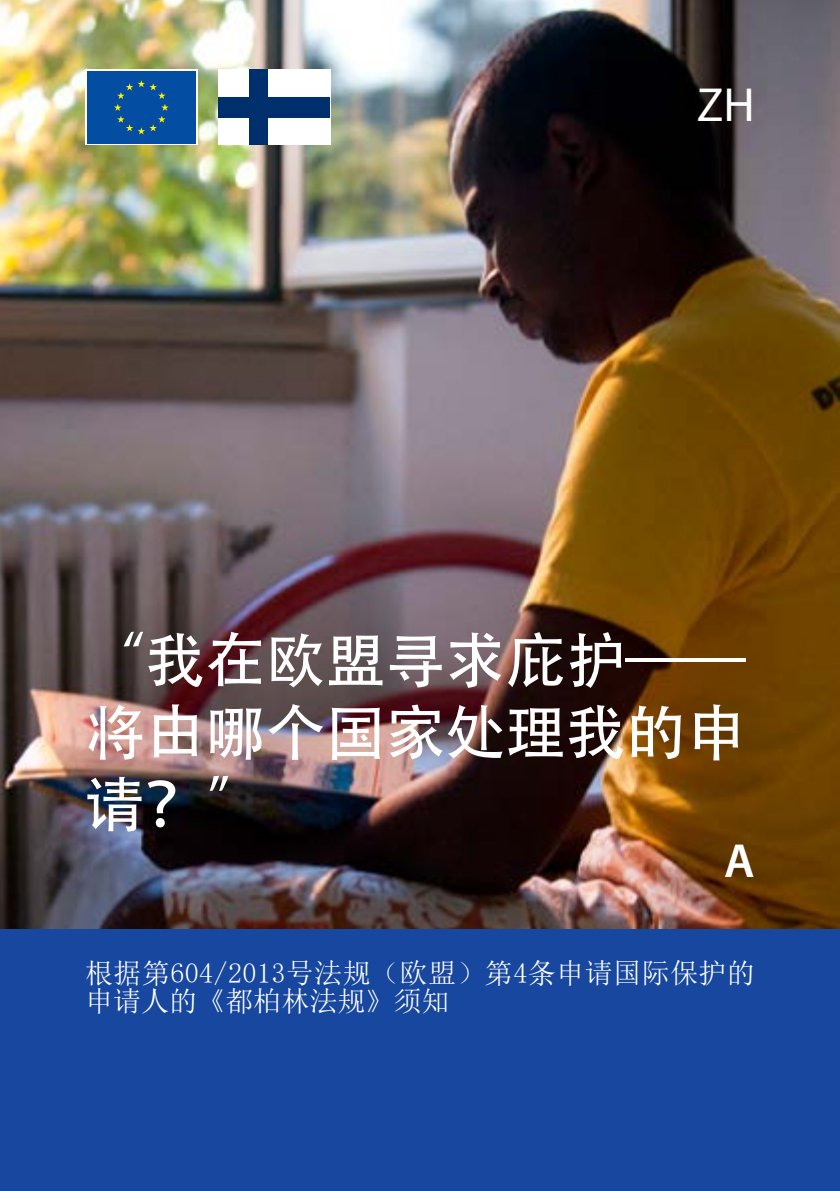
<style>
.page{position:relative;width:840px;height:1191px;background:#fff}
.page>*{position:absolute;margin:0;border:0;box-sizing:border-box;transform-origin:0 0}
.Pääotsikko{font:60px/72px "Adobe Heiti Std";color:#fff;text-align:justify}
.väliotsikko{font:48px "Myriad Pro";color:#fff}
.väliotsikko-2{font:600 48px "Myriad Pro";color:#fff}
.väliotsikko-3{font:28px/28px "Sim Sun";letter-spacing:.015em;color:#fff}
</style>
<div class="page">
<img style="left:0;top:0;width:839px;height:930px">
<div style="left:0;top:930px;width:839px;height:261px;background:#17479e"></div>
<div style="left:85px;top:69px;width:112px;height:76px;background:linear-gradient(to right,#034ea2,#034ea2)"></div>
<div style="left:87px;top:72px;width:108px;height:72px;background:#034ea2"></div>
<svg style="left:114px;top:80px;width:55px;height:54px"></svg>
<div style="left:218px;top:69px;width:112px;height:76px;background:#fff"></div>
<div style="left:249px;top:69px;width:19px;height:76px;background:#002f6e"></div>
<div style="left:218px;top:97px;width:112px;height:21px;background:#002f6e"></div>
<h3 class="väliotsikko" style="left:696px;top:75px;width:59px">ZH</h3>
<h1 class="Pääotsikko" style="left:85px;top:626px;width:662px">“我在欧盟寻求庇护——将由哪个国家处理我的申请？”</h1>
<h3 class="väliotsikko-2" style="left:723px;top:830px;width:32px">A</h3>
<h3 class="väliotsikko-3" style="left:85px;top:958px;width:671px">根据第604/2013号法规（欧盟）第4条申请国际保护的申请人的《都柏林法规》须知</h3>
</div>
